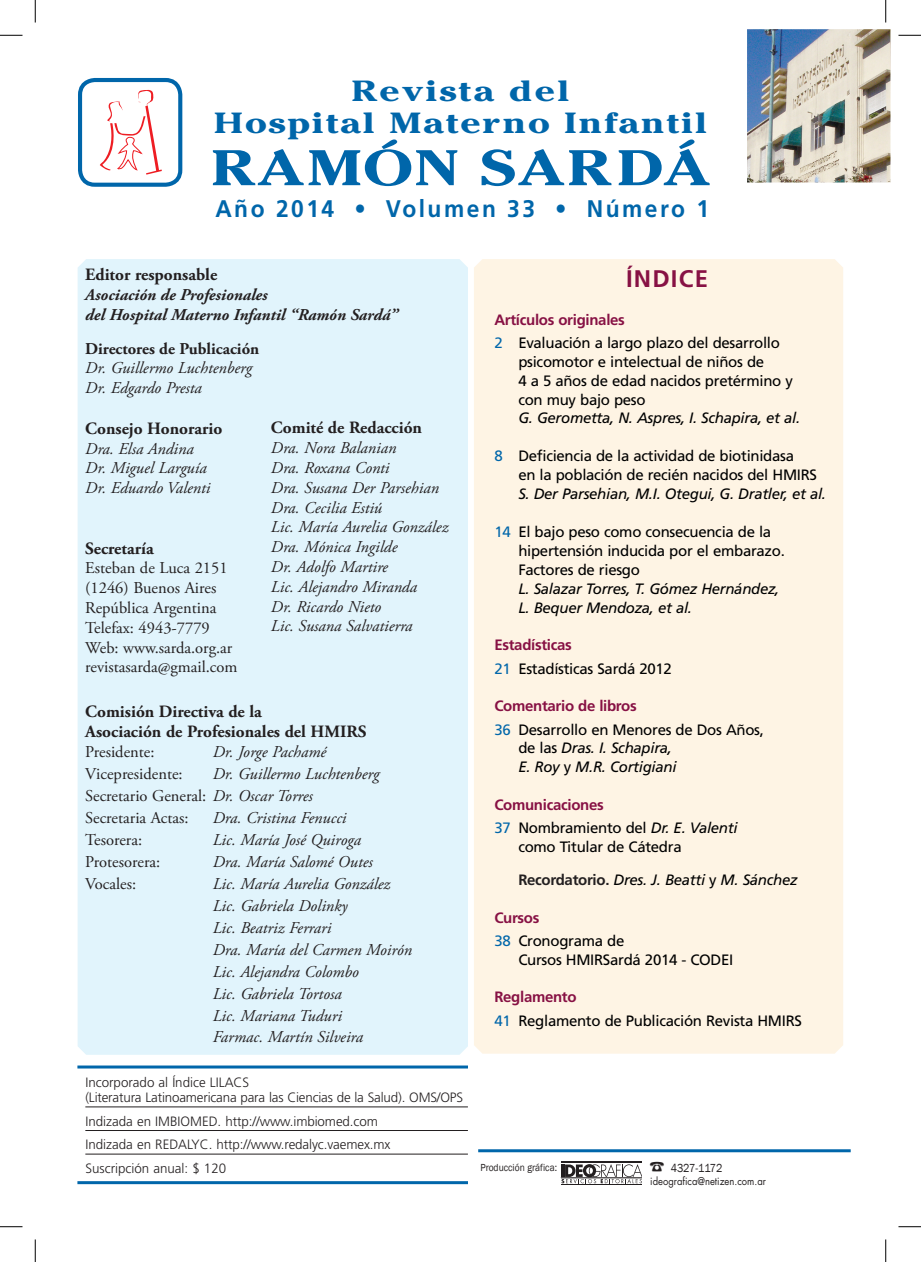
<style>
.page{position:relative;width:921px;height:1262px;background:#fff}
.page>*{position:absolute;margin:0;border:0;box-sizing:border-box;transform-origin:0 0}
.sumario_tapa{font:700 49.65px "Cheltenham";letter-spacing:.04em;color:#06a;scale:1.3 1}
.sumario_tapa-2{font:700 28.95px "Cheltenham";letter-spacing:.05em;color:#06a;scale:1.3 1}
.t1{font:700 24px "Frutiger";letter-spacing:.11em;color:#06a;scale:.95 1}
.t2{font:700 24px "Frutiger";letter-spacing:.05em;color:#871144}
.t3{font:700 17.25px/20.7px "Adobe Garamond Pro";color:#231f20}
.t4{font:italic 16.5px "Adobe Garamond Pro";color:#231f20}
.t5{font:16.5px "Adobe Garamond Pro";color:#231f20}
.t6{font:italic 700 16.5px/19.8px "Adobe Garamond Pro";color:#231f20}
.t7{font:700 16.5px "Adobe Garamond Pro";color:#231f20}
.t8{font:15px/18.9px "Frutiger";letter-spacing:-.02em;color:#000}
.t9{font:italic 15px/18.9px "Frutiger";letter-spacing:-.02em;color:#000}
.t10{font:700 15px "Frutiger";letter-spacing:-.02em;color:#871144}
.t11{font:300 13.5px/15px "Frutiger";letter-spacing:-.005em;color:#231f20}
.t12{font:12px "Franklin Gothic";letter-spacing:-.01em;color:#231f20;scale:.9 1}
.t13{font:10.5px "Futura";color:#231f20;scale:.9 1}
.t14{font:10.5px "Franklin Gothic";color:#231f20;scale:.9 1}
.s1{font-style:italic}
.s2{color:#06a}
.s3{font-style:normal}
.s4{font-weight:700;font-style:normal;color:#231f20}
</style>
<div class="page">
<div style="left:474px;top:259px;width:369px;height:794px;background:#fef4e4"></div>
<div style="left:78px;top:259px;width:390px;height:795px;background:#e1f4fc"></div>
<hr style="left:85px;top:1106px;width:383px;height:1px;background:#231f20">
<hr style="left:85px;top:1129px;width:383px;height:1px;background:#231f20">
<hr style="left:85px;top:1153px;width:383px;height:1px;background:#231f20">
<hr style="left:77px;top:1065px;width:391px;height:3px;background:#06a">
<hr style="left:561px;top:1160px;width:81px;height:2px;background:#231f20">
<hr style="left:561px;top:1183px;width:81px;height:1px;background:#231f20">
<svg style="left:561px;top:1164px;width:81px;height:19px"></svg>
<img style="left:747px;top:29px;width:143px;height:153px">
<svg style="left:100px;top:89px;width:62px;height:86px"></svg>
<div style="left:78px;top:78px;width:104px;height:109px;border:4px solid #06a;border-radius:15px"></div>
<hr style="left:478px;top:1148px;width:373px;height:3px;background:#06a">
<hr style="left:77px;top:1180px;width:391px;height:3px;background:#06a">
<svg style="left:0;top:35px;width:22px;height:1px"></svg>
<svg style="left:898px;top:35px;width:23px;height:1px"></svg>
<svg style="left:0;top:1226px;width:22px;height:1px"></svg>
<svg style="left:898px;top:1226px;width:23px;height:1px"></svg>
<svg style="left:35px;top:0;width:1px;height:23px"></svg>
<svg style="left:35px;top:1239px;width:1px;height:22px"></svg>
<svg style="left:885px;top:0;width:1px;height:23px"></svg>
<svg style="left:885px;top:1239px;width:1px;height:22px"></svg>
<p class="sumario_tapa-2" style="left:351px;top:73px;width:169px">Revista del</p>
<p class="sumario_tapa-2" style="left:214px;top:106px;width:381px">Hospital Materno Infantil</p>
<p class="sumario_tapa" style="left:211px;top:138px;width:385px">RAMÓN SARDÁ</p>
<p class="t1" style="left:215px;top:195px;width:521px">Año 2014 • Volumen 33 • Número 1</p>
<p class="t3" style="left:85px;top:264px;width:134px">Editor responsable</p>
<p class="t6" style="left:85px;top:285px;width:314px">Asociación de Profesionales<br>del Hospital Materno Infantil “Ramón Sardá”</p>
<p class="t7" style="left:85px;top:339px;width:175px">Directores de Publicación</p>
<p class="t4" style="left:85px;top:358px;width:168px">Dr. Guillermo Luchtenberg</p>
<p class="t4" style="left:85px;top:378px;width:118px">Dr. Edgardo Presta</p>
<p class="t3" style="left:85px;top:418px;width:139px">Consejo Honorario</p>
<p class="t4" style="left:85px;top:438px;width:110px">Dra. Elsa Andina</p>
<p class="t4" style="left:85px;top:458px;width:123px">Dr. Miguel Larguía</p>
<p class="t4" style="left:85px;top:478px;width:127px">Dr. Eduardo Valenti</p>
<p class="t3" style="left:85px;top:538px;width:70px">Secretaría</p>
<p class="t5" style="left:85px;top:558px;width:144px">Esteban de Luca 2151</p>
<p class="t5" style="left:85px;top:578px;width:133px">(1246) Buenos Aires</p>
<p class="t5" style="left:85px;top:597px;width:133px">República Argentina</p>
<p class="t5" style="left:85px;top:617px;width:126px">Telefax: 4943-7779</p>
<p class="t5" style="left:85px;top:637px;width:149px">Web: www.sarda.org.ar</p>
<p class="t5" style="left:85px;top:657px;width:154px">revistasarda@gmail.com</p>
<p class="t3" style="left:271px;top:417px;width:153px">Comité de Redacción</p>
<p class="t4" style="left:271px;top:438px;width:127px">Dra. Nora Balanian</p>
<p class="t4" style="left:271px;top:457px;width:120px">Dra. Roxana Conti</p>
<p class="t4" style="left:271px;top:477px;width:169px">Dra. Susana Der Parsehian</p>
<p class="t4" style="left:271px;top:497px;width:113px">Dra. Cecilia Estiú</p>
<p class="t4" style="left:271px;top:517px;width:179px">Lic. María Aurelia González</p>
<p class="t4" style="left:271px;top:537px;width:128px">Dra. Mónica Ingilde</p>
<p class="t4" style="left:271px;top:556px;width:119px">Dr. Adolfo Martire</p>
<p class="t4" style="left:271px;top:576px;width:148px">Lic. Alejandro Miranda</p>
<p class="t4" style="left:271px;top:596px;width:112px">Dr. Ricardo Nieto</p>
<p class="t4" style="left:271px;top:616px;width:143px">Lic. Susana Salvatierra</p>
<p class="t3" style="left:85px;top:701px;width:283px">Comisión Directiva de la<br>Asociación de Profesionales del HMIRS</p>
<p class="t5" style="left:85px;top:742px;width:71px">Presidente:</p>
<p class="t4" style="left:213px;top:742px;width:115px">Dr. Jorge Pachamé</p>
<p class="t5" style="left:85px;top:763px;width:99px">Vicepresidente:</p>
<p class="t4" style="left:213px;top:763px;width:168px">Dr. Guillermo Luchtenberg</p>
<p class="t5" style="left:85px;top:785px;width:229px">Secretario General: <span class="s1">Dr. Oscar Torres</span></p>
<p class="t5" style="left:85px;top:807px;width:105px">Secretaria Actas:</p>
<p class="t4" style="left:213px;top:807px;width:135px">Dra. Cristina Fenucci</p>
<p class="t5" style="left:85px;top:829px;width:58px">Tesorera:</p>
<p class="t4" style="left:213px;top:829px;width:150px">Lic. María José Quiroga</p>
<p class="t5" style="left:85px;top:851px;width:77px">Protesorera:</p>
<p class="t4" style="left:213px;top:851px;width:161px">Dra. María Salomé Outes</p>
<p class="t5" style="left:85px;top:873px;width:52px">Vocales:</p>
<p class="t4" style="left:213px;top:873px;width:179px">Lic. María Aurelia González</p>
<p class="t4" style="left:213px;top:895px;width:136px">Lic. Gabriela Dolinky</p>
<p class="t4" style="left:213px;top:917px;width:120px">Lic. Beatriz Ferrari</p>
<p class="t4" style="left:213px;top:939px;width:201px">Dra. María del Carmen Moirón</p>
<p class="t4" style="left:213px;top:961px;width:148px">Lic. Alejandra Colombo</p>
<p class="t4" style="left:213px;top:983px;width:130px">Lic. Gabriela Tortosa</p>
<p class="t4" style="left:213px;top:1005px;width:131px">Lic. Mariana Tuduri</p>
<p class="t4" style="left:213px;top:1027px;width:152px">Farmac. Martín Silveira</p>
<p class="t2" style="left:626px;top:264px;width:84px">ÍNDICE</p>
<p class="t10" style="left:494px;top:310px;width:132px">Artículos originales</p>
<p class="t8" style="left:518px;top:333px;width:276px;text-indent:-24px"><span class="s2">2</span> Evaluación a largo plazo del desarrollo psicomotor e intelectual de niños de<br>4 a 5 años de edad nacidos pretérmino y con muy bajo peso</p>
<p class="t9" style="left:518px;top:409px;width:283px">G. Gerometta, N. Aspres, I. Schapira, et al.</p>
<p class="t8" style="left:518px;top:446px;width:300px;text-indent:-24px"><span class="s2">8</span> Deficiencia de la actividad de biotinidasa<br>en la población de recién nacidos del HMIRS</p>
<p class="t9" style="left:518px;top:484px;width:309px">S. Der Parsehian, M.I. Otegui, G. Dratler, et al.</p>
<p class="t8" style="left:518px;top:522px;width:268px;text-indent:-24px"><span class="s2">14</span> El bajo peso como consecuencia de la hipertensión inducida por el embarazo.<br>Factores de riesgo</p>
<p class="t9" style="left:518px;top:579px;width:263px">L. Salazar Torres, T. Gómez Hernández,<br>L. Bequer Mendoza, et al.</p>
<p class="t10" style="left:494px;top:636px;width:79px">Estadísticas</p>
<p class="t8" style="left:494px;top:658px;width:179px"><span class="s2">21</span> Estadísticas Sardá 2012</p>
<p class="t10" style="left:494px;top:697px;width:144px">Comentario de libros</p>
<p class="t8" style="left:494px;top:719px;width:271px"><span class="s2">36</span> Desarrollo en Menores de Dos Años,</p>
<p class="t9" style="left:518px;top:738px;width:160px"><span class="s3">de las</span> Dras. I. Schapira,<br>E. Roy <span class="s3">y</span> M.R. Cortigiani</p>
<p class="t10" style="left:494px;top:796px;width:111px">Comunicaciones</p>
<p class="t8" style="left:518px;top:818px;width:221px;text-indent:-24px"><span class="s2">37</span> Nombramiento del <span class="s1">Dr. E. Valenti </span>como Titular de Cátedra</p>
<p class="t9" style="left:518px;top:870px;width:281px"><span class="s4">Recordatorio.</span> Dres. J. Beatti <span class="s3">y</span> M. Sánchez</p>
<p class="t10" style="left:494px;top:908px;width:47px">Cursos</p>
<p class="t8" style="left:518px;top:930px;width:216px;text-indent:-24px"><span class="s2">38</span> Cronograma de<br>Cursos HMIRSardá 2014 - CODEI</p>
<p class="t10" style="left:494px;top:988px;width:84px">Reglamento</p>
<p class="t8" style="left:494px;top:1010px;width:309px"><span class="s2">41</span> Reglamento de Publicación Revista HMIRS</p>
<p class="t11" style="left:85px;top:1075px;width:379px">Incorporado al Índice LILACS<br>(Literatura Latinoamericana para las Ciencias de la Salud). OMS/OPS</p>
<p class="t11" style="left:85px;top:1113px;width:294px">Indizada en IMBIOMED. http://www.imbiomed.com</p>
<p class="t11" style="left:85px;top:1137px;width:307px">Indizada en REDALYC. http://www.redalyc.vaemex.mx</p>
<p class="t11" style="left:85px;top:1160px;width:142px">Suscripción anual: $ 120</p>
<p class="t14" style="left:480px;top:1160px;width:87px">Producción gráfica:</p>
<p class="t12" style="left:671px;top:1160px;width:59px">4327-1172</p>
<p class="t13" style="left:650px;top:1173px;width:130px">ideografica@netizen.com.ar</p>
</div>
